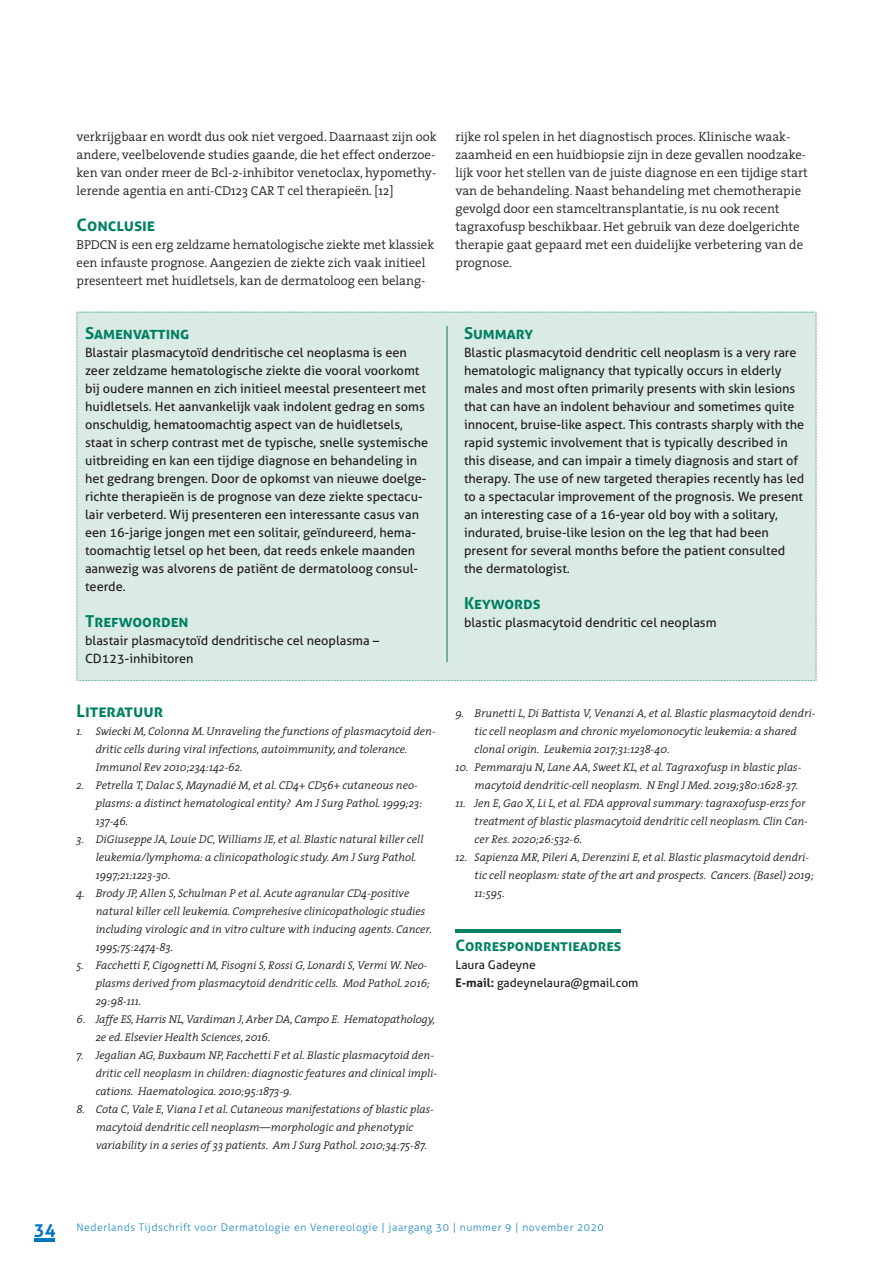
<style>
.page{position:relative;width:893px;height:1263px;background:#fff}
.page>*{position:absolute;margin:0;border:0;box-sizing:border-box;transform-origin:0 0}
.t1{font:700 17.25px "Aller";color:#008063}
.t2{font:700 16.5px "Aller";color:#008063}
.t3{font:700 15.75px "Aller";color:#008063}
.t4{font:300 12.9px/18px "The Serif";color:#231f20}
.t5{font:12.75px/18px "Aller";color:#231f20}
.t6{font:12px/18px "Aller";color:#231f20}
.t7{font:italic 300 11.25px/18px "The Serif";color:#231f20}
.t8{font:300 10.5px "Aller";letter-spacing:.05em;color:#1c87c8}
.s1{font-weight:700}
.s2{font-weight:700;font-size:18px;color:#0075bf}
</style>
<div class="page">
<hr style="left:34px;top:1238px;width:21px;height:3px;background:#0075bf">
<div style="left:77px;top:312px;width:740px;height:369px;background:#daeae5"></div>
<hr style="left:447px;top:326px;width:1px;height:336px;background:#008063">
<hr style="left:455px;top:929px;width:166px;height:3px;background:#008063">
<p class="t4" style="left:77px;top:129px;width:362px;text-align:justify">verkrijgbaar en wordt dus ook niet vergoed. Daarnaast zijn ook andere, veelbelovende studies gaande, die het effect onderzoe&shy;ken van onder meer de Bcl-2-inhibitor venetoclax, hypomethy&shy;lerende agentia en anti-CD123 CAR T cel therapieën. [12]</p>
<h1 class="t1" style="left:77px;top:218px;width:80px">Conclusie</h1>
<p class="t4" style="left:77px;top:237px;width:359px">BPDCN is een erg zeldzame hematologische ziekte met klassiek een infauste prognose. Aangezien de ziekte zich vaak initieel presenteert met huidletsels, kan de dermatoloog een belang-</p>
<h2 class="t2" style="left:85px;top:327px;width:106px">Samenvatting</h2>
<p class="t5" style="left:85px;top:345px;width:345px">Blastair plasmacytoïd dendritische cel neoplasma is een zeer zeldzame hematologische ziekte die vooral voorkomt bij oudere mannen en zich initieel meestal presenteert met huidletsels. Het aanvankelijk vaak indolent gedrag en soms onschuldig, hematoomachtig aspect van de huidletsels, staat in scherp contrast met de typische, snelle systemische uitbreiding en kan een tijdige diagnose en behandeling in het gedrang brengen. Door de opkomst van nieuwe doelge&shy;richte therapieën is de prognose van deze ziekte spectacu&shy;lair verbeterd. Wij presenteren een interessante casus van een 16-jarige jongen met een solitair, geïndureerd, hema&shy;toomachtig letsel op het been, dat reeds enkele maanden aanwezig was alvorens de patiënt de dermatoloog consul&shy;teerde.</p>
<h2 class="t2" style="left:85px;top:615px;width:105px">Trefwoorden</h2>
<p class="t5" style="left:85px;top:633px;width:296px">blastair plasmacytoïd dendritische cel neoplasma –<br>CD123-inhibitoren</p>
<h1 class="t1" style="left:77px;top:704px;width:88px">Literatuur</h1>
<p class="t7" style="left:96px;top:723px;width:342px;text-indent:-19px">1. Swiecki M, Colonna M. Unraveling the functions of plasmacytoid den&shy;dritic cells during viral infections, autoimmunity, and tolerance.<br>Immunol Rev 2010;234:142-62.</p>
<p class="t7" style="left:96px;top:777px;width:328px;text-indent:-19px">2. Petrella T, Dalac S, Maynadié M, et al. CD4+ CD56+ cutaneous neo&shy;plasms: a distinct hematological entity? Am J Surg Pathol. 1999;23:<br>137-46.</p>
<p class="t7" style="left:96px;top:831px;width:329px;text-indent:-19px">3. DiGiuseppe JA, Louie DC, Williams JE, et al. Blastic natural killer cell leukemia/lymphoma: a clinicopathologic study. Am J Surg Pathol.<br>1997;21:1223-30.</p>
<p class="t7" style="left:96px;top:885px;width:338px;text-indent:-19px">4. Brody JP, Allen S, Schulman P et al. Acute agranular CD4-positive natural killer cell leukemia. Comprehesive clinicopathologic studies including virologic and in vitro culture with inducing agents. Cancer.<br>1995;75:2474-83.</p>
<p class="t7" style="left:96px;top:957px;width:336px;text-indent:-19px">5. Facchetti F, Cigognetti M, Fisogni S, Rossi G, Lonardi S, Vermi W. Neo&shy;plasms derived from plasmacytoid dendritic cells. Mod Pathol. 2016;<br>29:98-111.</p>
<p class="t7" style="left:96px;top:1011px;width:341px;text-indent:-19px">6. Jaffe ES, Harris NL, Vardiman J, Arber DA, Campo E. Hematopathology,<br>2e ed. Elsevier Health Sciences, 2016.</p>
<p class="t7" style="left:96px;top:1047px;width:343px;text-indent:-19px">7. Jegalian AG, Buxbaum NP, Facchetti F et al. Blastic plasmacytoid den&shy;dritic cell neoplasm in children: diagnostic features and clinical impli&shy;cations. Haematologica. 2010;95:1873-9.</p>
<p class="t7" style="left:96px;top:1101px;width:340px;text-indent:-19px">8. Cota C, Vale E, Viana I et al. Cutaneous manifestations of blastic plas&shy;macytoid dendritic cell neoplasm—morphologic and phenotypic variability in a series of 33 patients. Am J Surg Pathol. 2010;34:75-87.</p>
<p class="t4" style="left:455px;top:129px;width:354px">rijke rol spelen in het diagnostisch proces. Klinische waak&shy;zaamheid en een huidbiopsie zijn in deze gevallen noodzake&shy;lijk voor het stellen van de juiste diagnose en een tijdige start van de behandeling. Naast behandeling met chemotherapie gevolgd door een stamceltransplantatie, is nu ook recent tagraxofusp beschikbaar. Het gebruik van deze doelgerichte therapie gaat gepaard met een duidelijke verbetering van de prognose.</p>
<h2 class="t2" style="left:464px;top:327px;width:71px">Summary</h2>
<p class="t5" style="left:464px;top:345px;width:342px">Blastic plasmacytoid dendritic cell neoplasm is a very rare hematologic malignancy that typically occurs in elderly males and most often primarily presents with skin lesions that can have an indolent behaviour and sometimes quite innocent, bruise-like aspect. This contrasts sharply with the rapid systemic involvement that is typically described in this disease, and can impair a timely diagnosis and start of therapy. The use of new targeted therapies recently has led to a spectacular improvement of the prognosis. We present an interesting case of a 16-year old boy with a solitary, indurated, bruise-like lesion on the leg that had been present for several months before the patient consulted the dermatologist.</p>
<h2 class="t2" style="left:464px;top:597px;width:78px">Keywords</h2>
<p class="t5" style="left:464px;top:615px;width:254px">blastic plasmacytoid dendritic cel neoplasm</p>
<p class="t7" style="left:475px;top:705px;width:342px;text-indent:-19px">9. Brunetti L, Di Battista V, Venanzi A, et al. Blastic plasmacytoid dendri&shy;tic cell neoplasm and chronic myelomonocytic leukemia: a shared clonal origin. Leukemia 2017;31:1238-40.</p>
<p class="t7" style="left:455px;top:759px;width:347px;text-align:right">10. Pemmaraju N, Lane AA, Sweet KL, et al. Tagraxofusp in blastic plas&shy;macytoid dendritic-cell neoplasm. N Engl J Med. 2019;380:1628-37.</p>
<p class="t7" style="left:475px;top:795px;width:335px;text-indent:-19px">11. Jen E, Gao X, Li L, et al. FDA approval summary: tagraxofusp-erzs for treatment of blastic plasmacytoid dendritic cell neoplasm. Clin Can&shy;cer Res. 2020;26:532-6.</p>
<p class="t7" style="left:475px;top:849px;width:341px;text-indent:-19px">12. Sapienza MR, Pileri A, Derenzini E, et al. Blastic plasmacytoid dendri&shy;tic cell neoplasm: state of the art and prospects. Cancers. (Basel) 2019;<br>11:595.</p>
<h3 class="t3" style="left:455px;top:939px;width:167px">Correspondentieadres</h3>
<p class="t6" style="left:455px;top:957px;width:185px">Laura Gadeyne<br><span class="s1">E-mail:</span> gadeynelaura@gmail.com</p>
<p class="t8" style="left:34px;top:1223px;width:571px"><span class="s2">34</span> Nederlands Tijdschrift voor Dermatologie en Venereologie | jaargang 30 | nummer 9 | november 2020</p>
</div>
